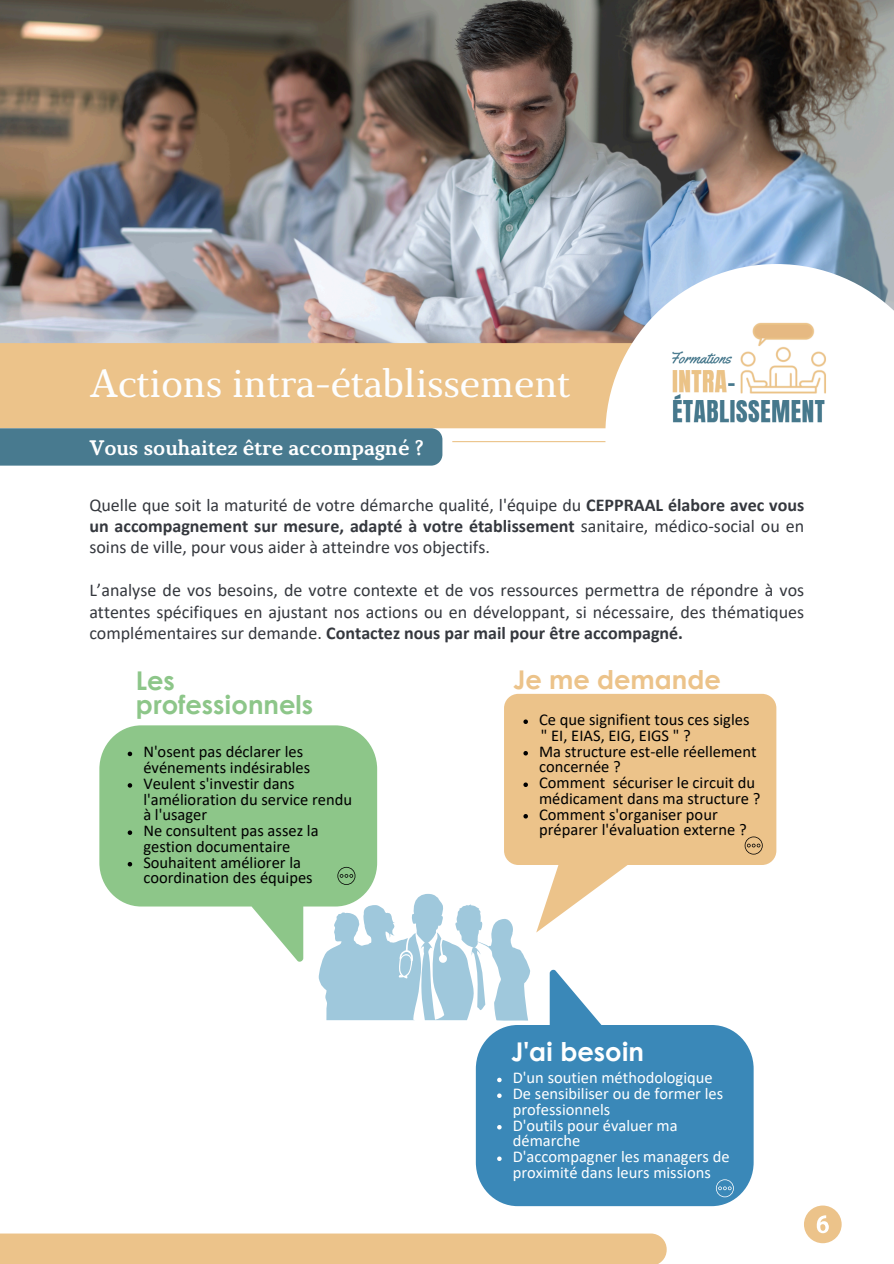
<style>
.page{position:relative;width:894px;height:1264px;background:#fff}
.page>*{position:absolute;margin:0;border:0;box-sizing:border-box;transform-origin:0 0}
.t1{font:39px "Marta";color:#fdfefe}
.t2{font:700 25.8px "Century Gothic";color:#8dc689}
.t3{font:700 25.8px "Century Gothic";color:#ecc38a}
.t4{font:700 25.8px "Century Gothic";color:#fff}
.t5{font:700 21px "Marta";color:#fff}
.t6{font:18px/21.3px "Calibri";color:#35383e;text-align:justify}
.t7{font:16.5px/15.8px "Calibri";color:#000}
.t8{font:16.5px/15.8px "Calibri";color:#fff}
.s1{font-weight:700}
</style>
<div class="page">
<img style="left:0;top:0;width:893px;height:343px">
<hr style="left:452px;top:441px;width:441px;height:1px;background:#ecc38a">
<div style="left:0;top:1233px;width:666px;height:30px;background:#ecc38a"></div>
<div style="left:0;top:343px;width:605px;height:85px;background:#ecc38a"></div>
<svg style="left:504px;top:694px;width:272px;height:238px;fill:#ecc38a"></svg>
<svg style="left:523px;top:719px;width:5px;height:5px"></svg>
<svg style="left:523px;top:751px;width:5px;height:4px"></svg>
<svg style="left:523px;top:782px;width:5px;height:5px"></svg>
<svg style="left:523px;top:814px;width:5px;height:4px"></svg>
<svg style="left:744px;top:836px;width:18px;height:18px"></svg>
<svg style="left:99px;top:725px;width:278px;height:237px;fill:#8dc689"></svg>
<svg style="left:128px;top:751px;width:4px;height:5px"></svg>
<svg style="left:128px;top:783px;width:4px;height:4px"></svg>
<svg style="left:128px;top:830px;width:4px;height:5px"></svg>
<svg style="left:128px;top:862px;width:4px;height:4px"></svg>
<svg style="left:337px;top:866px;width:18px;height:18px"></svg>
<div style="left:0;top:428px;width:442px;height:37px;background:#487a8f"></div>
<svg style="left:804px;top:1205px;width:37px;height:38px"></svg>
<svg style="left:605px;top:264px;width:288px;height:179px"></svg>
<img style="left:657px;top:317px;width:196px;height:111px">
<svg style="left:475px;top:969px;width:278px;height:237px;fill:#3a88b8"></svg>
<svg style="left:497px;top:1077px;width:4px;height:5px"></svg>
<svg style="left:497px;top:1093px;width:4px;height:4px"></svg>
<svg style="left:497px;top:1124px;width:4px;height:5px"></svg>
<svg style="left:497px;top:1156px;width:4px;height:4px"></svg>
<svg style="left:715px;top:1179px;width:18px;height:18px"></svg>
<svg style="left:318px;top:893px;width:212px;height:127px"></svg>
<h4 class="t1" style="left:89px;top:367px;width:482px">Actions intra-établissement</h4>
<p class="t5" style="left:89px;top:439px;width:335px">Vous souhaitez être accompagné ?</p>
<p class="t6" style="left:89px;top:495px;width:716px">Quelle que soit la maturité de votre démarche qualité, l'équipe du <span class="s1">CEPPRAAL élabore avec vous un accompagnement sur mesure, adapté à votre établissement</span> sanitaire, médico-social ou en soins de ville, pour vous aider à atteindre vos objectifs.</p>
<p class="t6" style="left:89px;top:581px;width:716px">L’analyse de vos besoins, de votre contexte et de vos ressources permettra de répondre à vos attentes spécifiques en ajustant nos actions ou en développant, si nécessaire, des thématiques complémentaires sur demande. <span class="s1">Contactez nous par mail pour être accompagné.</span></p>
<p class="t2" style="left:136px;top:660px;width:41px">Les</p>
<p class="t3" style="left:513px;top:660px;width:209px">Je me demande</p>
<p class="t2" style="left:136px;top:684px;width:179px">professionnels</p>
<p class="t7" style="left:539px;top:713px;width:212px">Ce que signifient tous ces sigles</p>
<p class="t7" style="left:540px;top:729px;width:151px">" EI, EIAS, EIG, EIGS " ?</p>
<h1 class="t7" style="left:539px;top:744px;width:219px">Ma structure est-elle réellement concernée ?</h1>
<h3 class="t7" style="left:539px;top:776px;width:223px">Comment sécuriser le circuit du médicament dans ma structure ?</h3>
<p class="t7" style="left:539px;top:807px;width:209px">Comment s'organiser pour préparer l'évaluation externe ?</p>
<p class="t7" style="left:143px;top:745px;width:168px">N'osent pas déclarer les événements indésirables</p>
<p class="t7" style="left:143px;top:776px;width:210px">Veulent s'investir dans l'amélioration du service rendu à l'usager</p>
<h2 class="t7" style="left:143px;top:824px;width:177px">Ne consultent pas assez la gestion documentaire</h2>
<h2 class="t7" style="left:143px;top:855px;width:171px">Souhaitent améliorer la coordination des équipes</h2>
<p class="t4" style="left:511px;top:1031px;width:134px">J'ai besoin</p>
<p class="t8" style="left:512px;top:1071px;width:201px">D'un soutien méthodologique</p>
<p class="t8" style="left:512px;top:1087px;width:212px">De sensibiliser ou de former les professionnels</p>
<p class="t8" style="left:512px;top:1118px;width:166px">D'outils pour évaluer ma démarche</p>
<p class="t8" style="left:512px;top:1150px;width:218px">D'accompagner les managers de proximité dans leurs missions</p>
</div>
